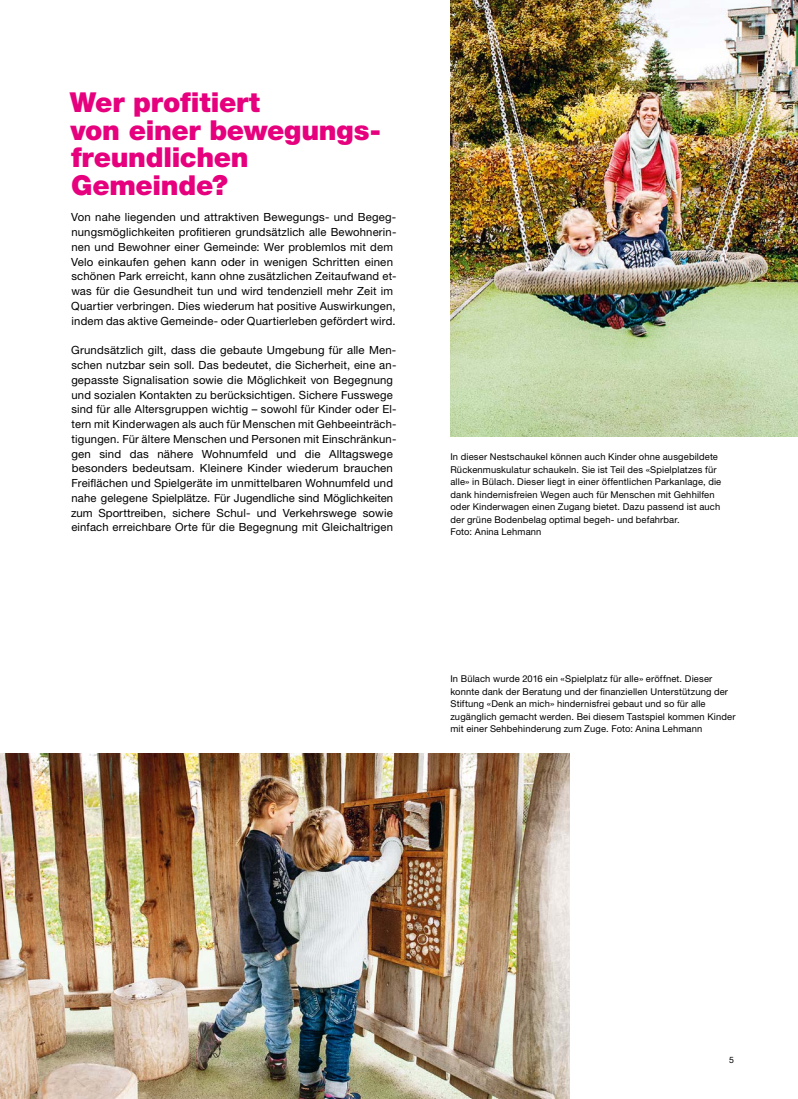
<style>
.page{position:relative;width:798px;height:1099px;background:#fff}
.page>*{position:absolute;margin:0;border:0;box-sizing:border-box;transform-origin:0 0}
.t1{font:900 27.5px/27.5px "Helvetica Neue LT Std";letter-spacing:-.01em;color:#e6007d}
.t2{font:11.25px/14.8px "Helvetica Neue LT Std";letter-spacing:.015em;color:#000}
.t3{font:9.38px/12.5px "Helvetica Neue LT Std";letter-spacing:.015em;color:#000}
.t4{font:8.75px "Helvetica Neue LT Std";color:#000}
</style>
<div class="page">
<img style="left:0;top:753px;width:569px;height:345px">
<img style="left:450px;top:0;width:347px;height:436px">
<h1 class="t1" style="left:70px;top:88px;width:312px">Wer profitiert<br>von einer bewegungs&shy;freundlichen<br>Gemeinde?</h1>
<p class="t2" style="left:71px;top:210px;width:326px">Von nahe liegenden und attraktiven Bewegungs- und Begeg&shy;nungsmöglichkeiten profitieren grundsätzlich alle Bewohnerin&shy;nen und Bewohner einer Gemeinde: Wer problemlos mit dem Velo einkaufen gehen kann oder in wenigen Schritten einen schönen Park erreicht, kann ohne zusätzlichen Zeitaufwand et&shy;was für die Gesundheit tun und wird tendenziell mehr Zeit im Quartier verbringen. Dies wiederum hat positive Auswirkungen, indem das aktive Gemeinde- oder Quartierleben gefördert wird.</p>
<p class="t2" style="left:71px;top:343px;width:326px">Grundsätzlich gilt, dass die gebaute Umgebung für alle Men&shy;schen nutzbar sein soll. Das bedeutet, die Sicherheit, eine an&shy;gepasste Signalisation sowie die Möglichkeit von Begegnung und sozialen Kontakten zu berücksichtigen. Sichere Fusswege sind für alle Altersgruppen wichtig – sowohl für Kinder oder El&shy;tern mit Kinderwagen als auch für Menschen mit Gehbeeinträch&shy;tigungen. Für ältere Menschen und Personen mit Einschränkun&shy;gen sind das nähere Wohnumfeld und die Alltagswege besonders bedeutsam. Kleinere Kinder wiederum brauchen Freiflächen und Spielgeräte im unmittelbaren Wohnumfeld und nahe gelegene Spielplätze. Für Jugendliche sind Möglichkeiten zum Sporttreiben, sichere Schul- und Verkehrswege sowie einfach erreichbare Orte für die Begegnung mit Gleichaltrigen</p>
<p class="t3" style="left:450px;top:451px;width:272px">In dieser Nestschaukel können auch Kinder ohne ausgebildete Rückenmuskulatur schaukeln. Sie ist Teil des «Spielplatzes für alle» in Bülach. Dieser liegt in einer öffentlichen Parkanlage, die dank hindernisfreien Wegen auch für Menschen mit Gehhilfen oder Kinderwagen einen Zugang bietet. Dazu passend ist auch der grüne Bodenbelag optimal begeh- und befahrbar.<br>Foto: Anina Lehmann</p>
<p class="t3" style="left:450px;top:672px;width:286px">In Bülach wurde 2016 ein «Spielplatz für alle» eröffnet. Dieser konnte dank der Beratung und der finanziellen Unterstützung der Stiftung «Denk an mich» hindernisfrei gebaut und so für alle zugänglich gemacht werden. Bei diesem Tastspiel kommen Kinder mit einer Sehbehinderung zum Zuge. Foto: Anina Lehmann</p>
<p class="t4" style="left:729px;top:1054px;width:6px">5</p>
</div>
